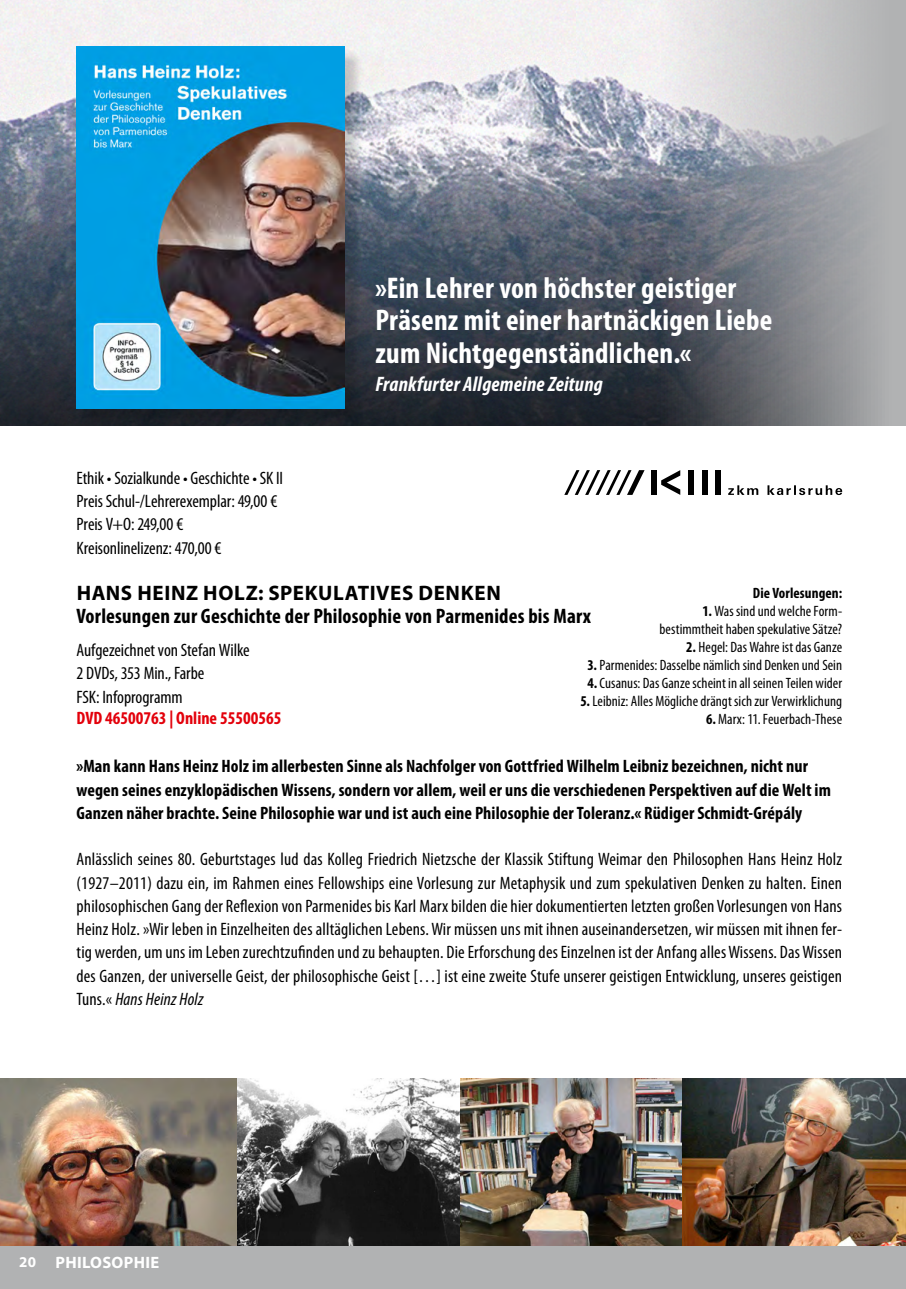
<style>
.page{position:relative;width:906px;height:1289px;background:#fff}
.page>*{position:absolute;margin:0;border:0;box-sizing:border-box;transform-origin:0 0}
.t1{font:700 condensed 30px/32.5px "Myriad Pro";letter-spacing:.01em;color:#fff}
.t2{font:700 condensed 21px "Myriad Pro";letter-spacing:.01em;color:#000}
.t3{font:700 21px "Myriad Pro";letter-spacing:.03em;color:#000}
.t4{font:italic 700 condensed 21px "Myriad Pro";letter-spacing:.01em;color:#fff}
.t5{font:condensed 18px/23.2px "Myriad Pro";letter-spacing:-.005em;color:#000}
.t6{font:700 condensed 18px/23.2px "Myriad Pro";letter-spacing:.005em;color:#000}
.t7{font:700 condensed 18px "Myriad Pro";color:#e3000b}
.t8{font:700 16.5px "Myriad Pro";letter-spacing:.02em;color:#fff}
.t9{font:condensed 15px/18px "Myriad Pro";letter-spacing:.005em;color:#000;text-align:right}
.t10{font:700 condensed 15px "Myriad Pro";letter-spacing:.005em;color:#000}
.s1{font-style:italic}
.s2{font-weight:700}
.s3{font-size:15px}
</style>
<div class="page">
<img style="left:459px;top:1078px;width:447px;height:168px">
<svg style="left:0;top:0;width:906px;height:425px;background:#8e929a"></svg>
<img style="left:236px;top:1078px;width:223px;height:168px">
<img style="left:0;top:1078px;width:236px;height:168px">
<div style="left:0;top:1246px;width:906px;height:42px;background:#b1b2b3"></div>
<svg style="left:728px;top:485px;width:114px;height:10px"></svg>
<div style="left:651px;top:470px;width:5px;height:25px;background:#000"></div>
<svg style="left:661px;top:470px;width:19px;height:25px"></svg>
<div style="left:688px;top:470px;width:6px;height:25px;background:#000"></div>
<div style="left:702px;top:470px;width:5px;height:25px;background:#000"></div>
<div style="left:715px;top:470px;width:5px;height:25px;background:#000"></div>
<svg style="left:564px;top:470px;width:80px;height:25px"></svg>
<div style="left:78px;top:48px;width:285px;height:379px;background:#000;opacity:.2"></div>
<img style="left:77px;top:47px;width:268px;height:361px">
<hr style="left:905px;top:157px;width:1px;height:268px;background:#000">
<h1 class="t1" style="left:375px;top:271px;width:398px">»Ein Lehrer von höchster geistiger<br>Präsenz mit einer hartnäckigen Liebe zum Nichtgegenständlichen.«</h1>
<p class="t4" style="left:375px;top:371px;width:229px">Frankfurter Allgemeine Zeitung</p>
<p class="t5" style="left:77px;top:466px;width:208px">Ethik • Sozialkunde • Geschichte • SK II<br>Preis Schul-/Lehrerexemplar: 49,00 €<br>Preis V+O: 249,00 €<br>Kreisonlinelizenz: 470,00 €</p>
<p class="t3" style="left:77px;top:579px;width:425px">HANS HEINZ HOLZ: SPEKULATIVES DENKEN</p>
<p class="t2" style="left:77px;top:603px;width:516px">Vorlesungen zur Geschichte der Philosophie von Parmenides bis Marx</p>
<p class="t5" style="left:77px;top:638px;width:175px">Aufgezeichnet von Stefan Wilke<br>2 DVDs, 353 Min., Farbe<br>FSK: Infoprogramm</p>
<p class="t7" style="left:77px;top:707px;width:206px">DVD 46500763 | Online 55500565</p>
<p class="t6" style="left:77px;top:754px;width:756px">»Man kann Hans Heinz Holz im allerbesten Sinne als Nachfolger von Gottfried Wilhelm Leibniz bezeichnen, nicht nur wegen seines enzyklopädischen Wissens, sondern vor allem, weil er uns die verschiedenen Perspektiven auf die Welt im<br>Ganzen näher brachte. Seine Philosophie war und ist auch eine Philosophie der Toleranz.« Rüdiger Schmidt-Grépály</p>
<p class="t5" style="left:77px;top:847px;width:767px;text-align:justify">Anlässlich seines 80. Geburtstages lud das Kolleg Friedrich Nietzsche der Klassik Stiftung Weimar den Philosophen Hans Heinz Holz (1927–2011) dazu ein, im Rahmen eines Fellowships eine Vorlesung zur Metaphysik und zum spekulativen Denken zu halten. Einen philosophischen Gang der Reflexion von Parmenides bis Karl Marx bilden die hier dokumentierten letzten großen Vorlesungen von Hans Heinz Holz. »Wir leben in Einzelheiten des alltäglichen Lebens. Wir müssen uns mit ihnen auseinandersetzen, wir müssen mit ihnen fer&shy;tig werden, um uns im Leben zurechtzufinden und zu behaupten. Die Erforschung des Einzelnen ist der Anfang alles Wissens. Das Wissen des Ganzen, der universelle Geist, der philosophische Geist […] ist eine zweite Stufe unserer geistigen Entwicklung, unseres geistigen Tuns.« <span class="s1">Hans Heinz Holz</span></p>
<p class="t10" style="left:753px;top:583px;width:91px">Die Vorlesungen:</p>
<p class="t9" style="left:659px;top:601px;width:184px"><span class="s2">1.</span> Was sind und welche Form&shy;bestimmtheit haben spekulative Sätze?</p>
<p class="t9" style="left:686px;top:637px;width:157px"><span class="s2">2.</span> Hegel: Das Wahre ist das Ganze</p>
<p class="t9" style="left:587px;top:655px;width:256px"><span class="s2">3.</span> Parmenides: Dasselbe nämlich sind Denken und Sein</p>
<p class="t9" style="left:587px;top:673px;width:256px"><span class="s2">4.</span> Cusanus: Das Ganze scheint in all seinen Teilen wider</p>
<p class="t9" style="left:580px;top:691px;width:263px"><span class="s2">5.</span> Leibniz: Alles Mögliche drängt sich zur Verwirklichung</p>
<p class="t9" style="left:706px;top:709px;width:138px"><span class="s2">6.</span> Marx: 11. Feuerbach-These</p>
<p class="t8" style="left:19px;top:1251px;width:142px"><span class="s3">20</span> PHILOSOPHIE</p>
</div>
